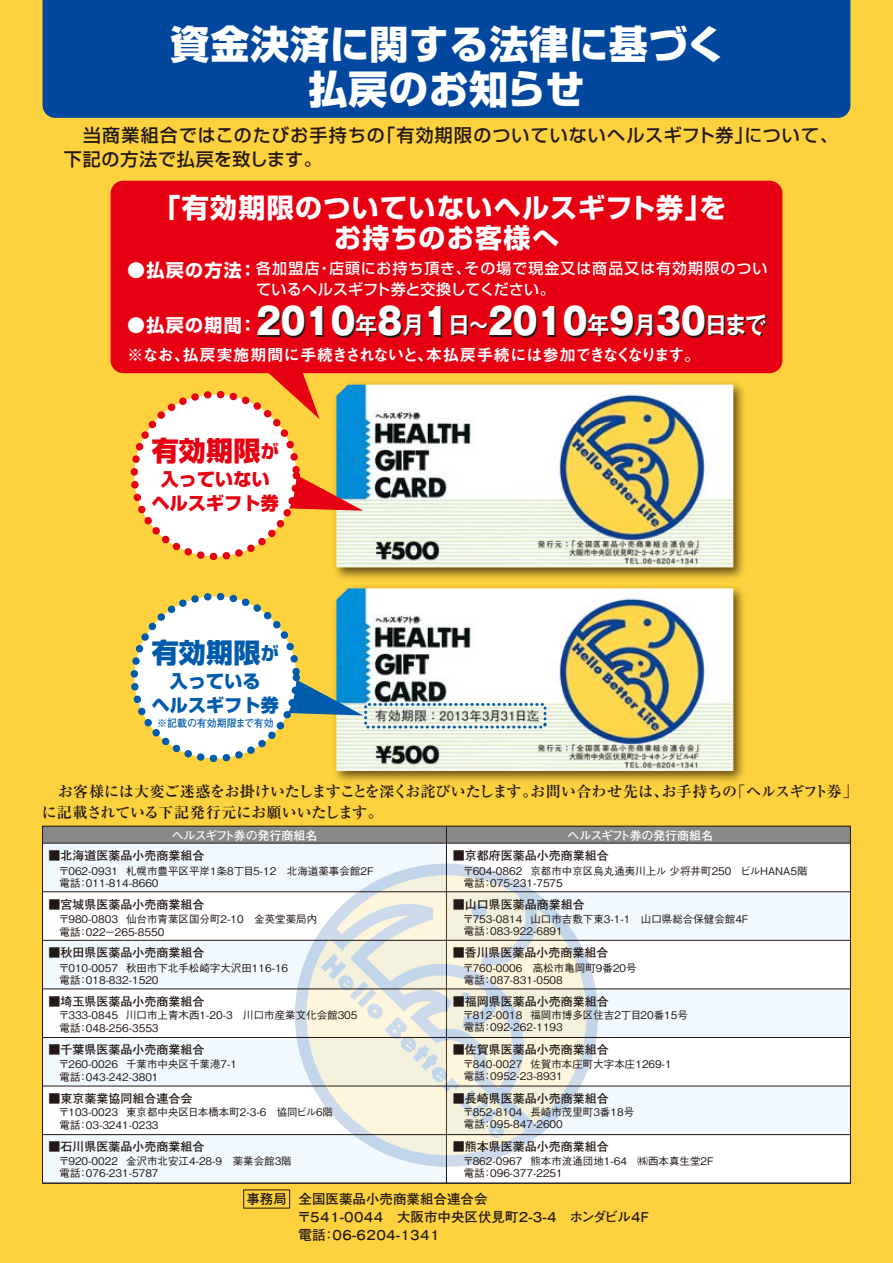
<style>
.page{position:relative;width:893px;height:1263px;background:#fdd23e}
.page>*{position:absolute;margin:0;border:0;box-sizing:border-box;transform-origin:0 0}
.t1{font:800 39px/45px "Shin Go Pro";letter-spacing:.025em;color:#fff;text-align:center}
.t2{font:800 36px "Gothic MB101 Pro";letter-spacing:-.24em;color:#fff;scale:.91 1}
.t3{font:700 27px/30px "Shin Go Pro";letter-spacing:.05em;color:#fff;text-align:center}
.t4{font:800 27px "Shin Go Pro";color:#005bac}
.t5{font:800 27px "Shin Go Pro";color:#e60012}
.t6{font:500 18px/24px "Shin Go Pro";letter-spacing:.05em;color:#231815}
.t7{font:800 18px/24px "Shin Go Pro";letter-spacing:.01em;color:#e60012;text-align:center}
.t8{font:800 18px/24px "Shin Go Pro";letter-spacing:.01em;color:#005bac;text-align:center}
.t9{font:700 18px "Shin Go Pro";letter-spacing:.075em;color:#fff}
.t10{font:16.5px "Midashi Go Pro MB31";letter-spacing:-.03em;color:#fff}
.t11{font:700 15px/21px "Ryumin Pro";letter-spacing:-.005em;color:#231815}
.t12{font:500 15px/21px "Shin Go Pro";letter-spacing:.055em;color:#fff}
.t13{font:700 13.5px/18px "Futo Go B101 Pro";color:#231815}
.t14{font:700 12px "Futo Go B101 Pro";color:#231815}
.t15{font:700 12px "Futo Go B101 Pro";letter-spacing:-.02em;color:#fff}
.t16{font:500 10.5px/12px "Gothic BBB Pro";color:#231815}
.t17{font:700 10.5px "Futo Go B101 Pro";letter-spacing:-.01em;color:#005bac}
.s1{font-family:"Shin Go Pro";font-weight:700;font-size:18px}
.s2{font-family:"Gothic MB101 Pro De";font-weight:700;font-size:24px}
.s3{font-size:18px}
</style>
<div class="page">
<div style="left:43px;top:843px;width:403px;height:340px;background:#fff"></div>
<div style="left:43px;top:843px;width:403px;height:49px;background:#f1f9fe"></div>
<div style="left:446px;top:843px;width:404px;height:340px;background:#fff"></div>
<div style="left:43px;top:826px;width:403px;height:17px;background:#898989"></div>
<div style="left:446px;top:826px;width:404px;height:17px;background:#898989"></div>
<div style="left:43px;top:940px;width:403px;height:49px;background:#f1f9fe"></div>
<div style="left:43px;top:1037px;width:403px;height:49px;background:#f1f9fe"></div>
<div style="left:43px;top:1135px;width:403px;height:48px;background:#f1f9fe"></div>
<div style="left:446px;top:892px;width:404px;height:48px;background:#f1f9fe"></div>
<div style="left:446px;top:989px;width:404px;height:48px;background:#f1f9fe"></div>
<div style="left:446px;top:1086px;width:404px;height:49px;background:#f1f9fe"></div>
<svg style="left:295px;top:863px;width:303px;height:304px"></svg>
<img style="left:334px;top:382px;width:410px;height:197px">
<img style="left:334px;top:586px;width:410px;height:196px">
<img style="left:336px;top:385px;width:397px;height:182px">
<img style="left:336px;top:588px;width:397px;height:183px">
<hr style="left:43px;top:843px;width:403px;height:1px;background:#231815">
<hr style="left:43px;top:891px;width:403px;height:1px;background:#231815">
<hr style="left:43px;top:940px;width:403px;height:1px;background:#231815">
<hr style="left:43px;top:989px;width:403px;height:1px;background:#231815">
<hr style="left:43px;top:1037px;width:403px;height:1px;background:#231815">
<hr style="left:43px;top:1086px;width:403px;height:1px;background:#231815">
<hr style="left:43px;top:1134px;width:403px;height:1px;background:#231815">
<hr style="left:43px;top:1183px;width:403px;height:1px;background:#231815">
<hr style="left:446px;top:843px;width:404px;height:1px;background:#231815">
<hr style="left:446px;top:891px;width:404px;height:1px;background:#231815">
<hr style="left:446px;top:940px;width:404px;height:1px;background:#231815">
<hr style="left:446px;top:989px;width:404px;height:1px;background:#231815">
<hr style="left:446px;top:1037px;width:404px;height:1px;background:#231815">
<hr style="left:446px;top:1086px;width:404px;height:1px;background:#231815">
<hr style="left:446px;top:1134px;width:404px;height:1px;background:#231815">
<hr style="left:446px;top:1183px;width:404px;height:1px;background:#231815">
<svg style="left:252px;top:373px;width:68px;height:46px"></svg>
<div style="left:111px;top:181px;width:671px;height:192px;background:#e60012;border-radius:13px"></div>
<div style="left:43px;top:0;width:807px;height:118px;background:#00479d"></div>
<svg style="left:287px;top:649px;width:76px;height:66px"></svg>
<svg style="left:288px;top:444px;width:75px;height:67px"></svg>
<div style="left:134px;top:394px;width:162px;height:162px;background:#fff;border-radius:50%"></div>
<div style="left:131px;top:391px;width:169px;height:169px;border:8px dashed #e60012;border-radius:50%"></div>
<div style="left:134px;top:596px;width:162px;height:162px;background:#fff;border-radius:50%"></div>
<div style="left:131px;top:593px;width:169px;height:169px;border:8px dashed #005bac;border-radius:50%"></div>
<div style="left:364px;top:703px;width:182px;height:25px;border:3px dashed #005bac;border-radius:2px"></div>
<h1 class="t1" style="left:170px;top:18px;width:557px">資金決済に関する法律に基づく払戻のお知らせ</h1>
<h3 class="t6" style="left:64px;top:121px;width:776px">　当商業組合ではこのたびお手持ちの「有効期限のついていないヘルスギフト券」について、下記の方法で払戻を致します。</h3>
<h3 class="t3" style="left:153px;top:190px;width:574px">「有効期限のついていないヘルスギフト券」をお持ちのお客様へ</h3>
<h3 class="t9" style="left:127px;top:256px;width:131px">●払戻の方法：</h3>
<h2 class="t2" style="left:127px;top:292px;width:704px"><span class="s1">●払戻の期間：</span>２０１０<span class="s2">年</span>８<span class="s2">月</span>１<span class="s2">日～</span>２０１０<span class="s2">年</span>９<span class="s2">月</span>３０<span class="s2">日まで</span></h2>
<h3 class="t12" style="left:256px;top:256px;width:513px">各加盟店・店頭にお持ち頂き、その場で現金又は商品又は有効期限のついているヘルスギフト券と交換してください。</h3>
<h3 class="t10" style="left:127px;top:341px;width:575px">※なお、払戻実施期間に手続きされないと、本払戻手続には参加できなくなります。</h3>
<h3 class="t5" style="left:152px;top:429px;width:129px">有効期限<span class="s3">が</span></h3>
<h3 class="t7" style="left:152px;top:465px;width:129px">入っていないヘルスギフト券</h3>
<h3 class="t4" style="left:152px;top:631px;width:129px">有効期限<span class="s3">が</span></h3>
<h3 class="t8" style="left:152px;top:667px;width:129px">入っている<br>ヘルスギフト券</h3>
<p class="t17" style="left:157px;top:715px;width:118px">※記載の有効期限まで有効</p>
<h3 class="t11" style="left:42px;top:780px;width:817px">　お客様には大変ご迷惑をお掛けいたしますことを深くお詫びいたします。お問い合わせ先は、お手持ちの「ヘルスギフト券」に記載されている下記発行元にお願いいたします。</h3>
<p class="t15" style="left:172px;top:825px;width:147px">ヘルスギフト券の発行商組名</p>
<p class="t15" style="left:567px;top:825px;width:147px">ヘルスギフト券の発行商組名</p>
<p class="t16" style="left:463px;top:863px;width:346px">〒604-0862 京都市中京区烏丸通夷川上ル 少将井町２５０　ビルHANA5階電話：075-231-7575</p>
<p class="t16" style="left:463px;top:911px;width:287px">〒753-0814 山口市吉敷下東3-1-1　山口県総合保健会館4F電話：083-922-6891</p>
<p class="t16" style="left:463px;top:960px;width:175px">〒760-0006　高松市亀岡町９番２０号電話：087-831-0508</p>
<p class="t16" style="left:463px;top:1008px;width:226px">〒812-0018 福岡市博多区住吉２丁目20番15号電話：092-262-1193</p>
<p class="t16" style="left:463px;top:1057px;width:210px">〒840-0027 佐賀市本庄町大字本庄1269-1電話：0952-23-8931</p>
<p class="t16" style="left:463px;top:1105px;width:173px">〒852-8104 長崎市茂里町3番18号電話：095-847-2600</p>
<p class="t16" style="left:463px;top:1153px;width:252px">〒862-0967 熊本市流通団地1-64　㈱西本真生堂2F電話：096-377-2251</p>
<p class="t14" style="left:49px;top:846px;width:157px">■北海道医薬品小売商業組合</p>
<p class="t14" style="left:49px;top:895px;width:157px">■宮城県医薬品小売商業組合</p>
<p class="t14" style="left:49px;top:943px;width:157px">■秋田県医薬品小売商業組合</p>
<p class="t14" style="left:49px;top:991px;width:157px">■埼玉県医薬品小売商業組合</p>
<p class="t14" style="left:49px;top:1040px;width:157px">■千葉県医薬品小売商業組合</p>
<p class="t14" style="left:49px;top:1088px;width:145px">■東京薬業協同組合連合会</p>
<p class="t14" style="left:49px;top:1137px;width:157px">■石川県医薬品小売商業組合</p>
<p class="t14" style="left:453px;top:846px;width:157px">■京都府医薬品小売商業組合</p>
<p class="t14" style="left:453px;top:895px;width:133px">■山口県医薬品商業組合</p>
<p class="t14" style="left:453px;top:943px;width:157px">■香川県医薬品小売商業組合</p>
<p class="t14" style="left:453px;top:991px;width:157px">■福岡県医薬品小売商業組合</p>
<p class="t14" style="left:453px;top:1040px;width:157px">■佐賀県医薬品小売商業組合</p>
<p class="t14" style="left:453px;top:1088px;width:157px">■長崎県医薬品小売商業組合</p>
<p class="t14" style="left:453px;top:1137px;width:157px">■熊本県医薬品小売商業組合</p>
<p class="t16" style="left:59px;top:863px;width:316px;line-height:12.8px">〒062-0931 札幌市豊平区平岸1条8丁目5-12　北海道薬事会館2F電話：011-814-8660</p>
<p class="t16" style="left:59px;top:911px;width:260px;line-height:12.8px">〒980-0803 仙台市青葉区国分町２-１０　金英堂薬局内電話：022－265-8550</p>
<p class="t16" style="left:59px;top:960px;width:231px;line-height:12.8px">〒010-0057 秋田市下北手松崎字大沢田116-16電話：018-832-1520</p>
<p class="t16" style="left:59px;top:1008px;width:300px;line-height:12.8px">〒333-0845 川口市上青木西1-20-3　川口市産業文化会館305電話：048-256-3553</p>
<p class="t16" style="left:59px;top:1057px;width:180px;line-height:12.8px">〒260-0026 千葉市中央区千葉港7-1電話：043-242-3801</p>
<p class="t16" style="left:59px;top:1105px;width:276px;line-height:12.8px">〒103-0023 東京都中央区日本橋本町2-3-6　協同ビル６階電話：03-3241-0233</p>
<p class="t16" style="left:59px;top:1153px;width:235px">〒920-0022 金沢市北安江4-28-9　薬業会館3階電話：076-231-5787</p>
<p class="t13" style="left:246px;top:1188px;width:42px">事務局</p>
<p class="t13" style="left:298px;top:1188px;width:356px">全国医薬品小売商業組合連合会<br>〒５４１-００４４　大阪市中央区伏見町２-３-４　ホンダビル４Ｆ電話：０６-６２０４-１３４１</p>
</div>
